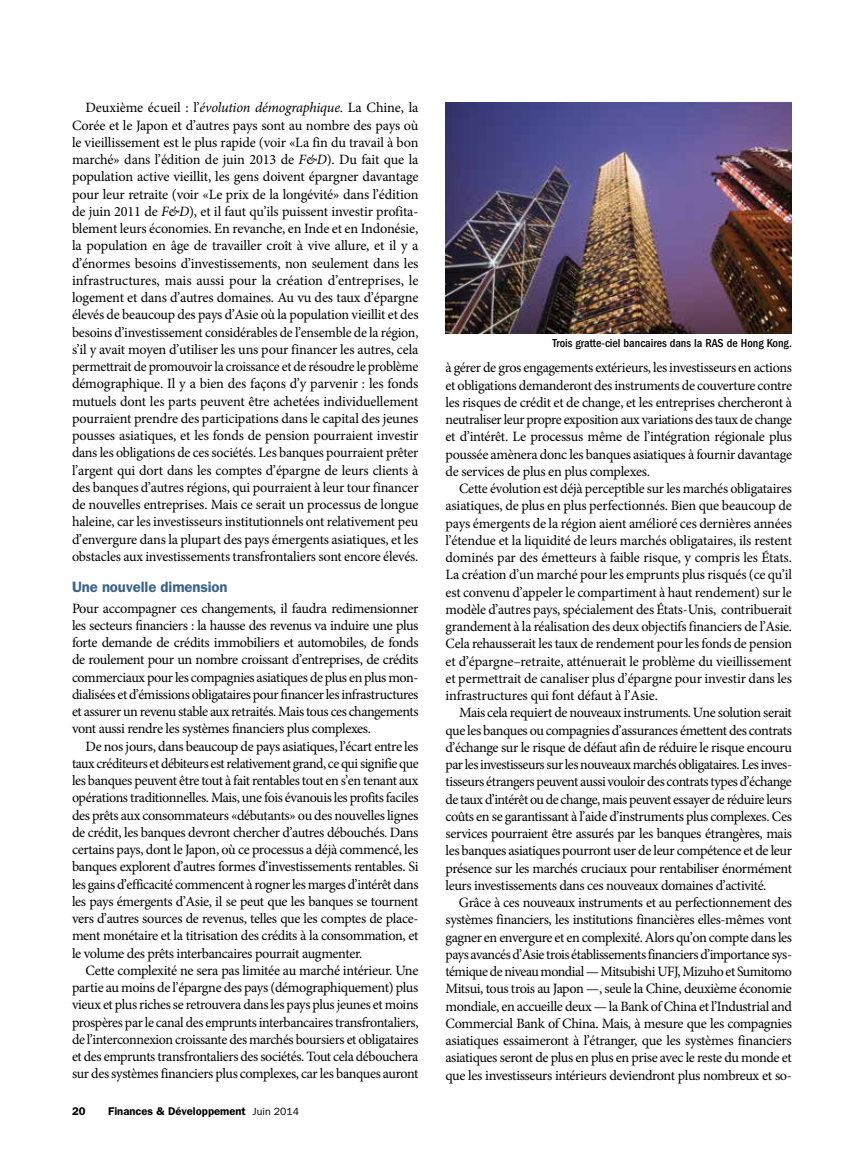
<style>
.page{position:relative;width:864px;height:1161px;background:#fff}
.page>*{position:absolute;margin:0;border:0;box-sizing:border-box;transform-origin:0 0}
.t1{font:600 15px "ITC Franklin Gothic Std";color:#3b618a}
.t2{font:14.25px/17.2px "Minion Pro";letter-spacing:-.025em;color:#000;text-align:justify}
.t3{font:500 condensed 12px "ITC Franklin Gothic Std";color:#000}
.t4{font:600 11.25px "ITC Franklin Gothic Std";color:#000}
.s1{font-style:italic}
.s2{font-weight:400;font-size:10.5px}
</style>
<div class="page">
<img style="left:446px;top:102px;width:346px;height:231px">
<p class="t2" style="left:72px;top:99px;width:348px;text-indent:14px">Deuxième écueil : l’<span class="s1">évolution démographique</span>. La Chine, la Corée et le Japon et d’autres pays sont au nombre des pays où le vieillissement est le plus rapide (voir «La fin du travail à bon marché» dans l’édition de juin 2013 de <span class="s1">F&amp;D</span>). Du fait que la population active vieillit, les gens doivent épargner davantage pour leur retraite (voir «Le prix de la longévité» dans l’édition de juin 2011 de <span class="s1">F&amp;D</span>), et il faut qu’ils puissent investir profita&shy;blement leurs économies. En revanche, en Inde et en Indonésie, la population en âge de travailler croît à vive allure, et il y a d’énormes besoins d’investissements, non seulement dans les infrastructures, mais aussi pour la création d’entreprises, le logement et dans d’autres domaines. Au vu des taux d’épargne élevés de beaucoup des pays d’Asie où la population vieillit et des besoins d’investissement considérables de l’ensemble de la région, s’il y avait moyen d’utiliser les uns pour financer les autres, cela permettrait de promouvoir la croissance et de résoudre le problème démographique. Il y a bien des façons d’y parvenir : les fonds mutuels dont les parts peuvent être achetées individuellement pourraient prendre des participations dans le capital des jeunes pousses asiatiques, et les fonds de pension pourraient investir dans les obligations de ces sociétés. Les banques pourraient prêter l’argent qui dort dans les comptes d’épargne de leurs clients à des banques d’autres régions, qui pourraient à leur tour financer de nouvelles entreprises. Mais ce serait un processus de longue haleine, car les investisseurs institutionnels ont relativement peu d’envergure dans la plupart des pays émergents asiatiques, et les obstacles aux investissements transfrontaliers sont encore élevés.</p>
<p class="t1" style="left:72px;top:578px;width:157px">Une nouvelle dimension</p>
<p class="t2" style="left:72px;top:600px;width:348px">Pour accompagner ces changements, il faudra redimensionner les secteurs financiers : la hausse des revenus va induire une plus forte demande de crédits immobiliers et automobiles, de fonds de roulement pour un nombre croissant d’entreprises, de crédits commerciaux pour les compagnies asiatiques de plus en plus mon&shy;dialisées et d’émissions obligataires pour financer les infrastructures et assurer un revenu stable aux retraités. Mais tous ces changements vont aussi rendre les systèmes financiers plus complexes.</p>
<p class="t2" style="left:72px;top:738px;width:348px;text-indent:13px">De nos jours, dans beaucoup de pays asiatiques, l’écart entre les taux créditeurs et débiteurs est relativement grand, ce qui signifie que les banques peuvent être tout à fait rentables tout en s’en tenant aux opérations traditionnelles. Mais, une fois évanouis les profits faciles des prêts aux consommateurs «débutants» ou des nouvelles lignes de crédit, les banques devront chercher d’autres débouchés. Dans certains pays, dont le Japon, où ce processus a déjà commencé, les banques explorent d’autres formes d’investissements rentables. Si les gains d’efficacité commencent à rogner les marges d’intérêt dans les pays émergents d’Asie, il se peut que les banques se tournent vers d’autres sources de revenus, telles que les comptes de place&shy;ment monétaire et la titrisation des crédits à la consommation, et le volume des prêts interbancaires pourrait augmenter.</p>
<p class="t2" style="left:72px;top:962px;width:348px;text-indent:13px">Cette complexité ne sera pas limitée au marché intérieur. Une partie au moins de l’épargne des pays (démographiquement) plus vieux et plus riches se retrouvera dans les pays plus jeunes et moins prospères par le canal des emprunts interbancaires transfrontaliers, de l’interconnexion croissante des marchés boursiers et obligataires et des emprunts transfrontaliers des sociétés. Tout cela débouchera sur des systèmes financiers plus complexes, car les banques auront</p>
<p class="t4" style="left:72px;top:1104px;width:15px">20</p>
<p class="t4" style="left:108px;top:1104px;width:193px">Finances &amp; Développement <span class="s2">Juin 2014</span></p>
<p class="t3" style="left:553px;top:336px;width:241px">Trois gratte-ciel bancaires dans la RAS de Hong Kong.</p>
<p class="t2" style="left:446px;top:359px;width:348px">à gérer de gros engagements extérieurs, les investisseurs en actions et obligations demanderont des instruments de couverture contre les risques de crédit et de change, et les entreprises chercheront à neutraliser leur propre exposition aux variations des taux de change et d’intérêt. Le processus même de l’intégration régionale plus poussée amènera donc les banques asiatiques à fournir davantage de services de plus en plus complexes.</p>
<p class="t2" style="left:446px;top:480px;width:348px;text-indent:14px">Cette évolution est déjà perceptible sur les marchés obligataires asiatiques, de plus en plus perfectionnés. Bien que beaucoup de pays émergents de la région aient amélioré ces dernières années l’étendue et la liquidité de leurs marchés obligataires, ils restent dominés par des émetteurs à faible risque, y compris les États.<br>La création d’un marché pour les emprunts plus risqués (ce qu’il est convenu d’appeler le compartiment à haut rendement) sur le modèle d’autres pays, spécialement des États-Unis, contribuerait grandement à la réalisation des deux objectifs financiers de l’Asie.<br>Cela rehausserait les taux de rendement pour les fonds de pension et d’épargne–retraite, atténuerait le problème du vieillissement et permettrait de canaliser plus d’épargne pour investir dans les infrastructures qui font défaut à l’Asie.</p>
<p class="t2" style="left:446px;top:704px;width:348px;text-indent:14px">Mais cela requiert de nouveaux instruments. Une solution serait que les banques ou compagnies d’assurances émettent des contrats d’échange sur le risque de défaut afin de réduire le risque encouru par les investisseurs sur les nouveaux marchés obligataires. Les inves&shy;tisseurs étrangers peuvent aussi vouloir des contrats types d’échange de taux d’intérêt ou de change, mais peuvent essayer de réduire leurs coûts en se garantissant à l’aide d’instruments plus complexes. Ces services pourraient être assurés par les banques étrangères, mais les banques asiatiques pourront user de leur compétence et de leur présence sur les marchés cruciaux pour rentabiliser énormément leurs investissements dans ces nouveaux domaines d’activité.</p>
<p class="t2" style="left:446px;top:894px;width:348px;text-indent:13px">Grâce à ces nouveaux instruments et au perfectionnement des systèmes financiers, les institutions financières elles-mêmes vont gagner en envergure et en complexité. Alors qu’on compte dans les pays avancés d’Asie trois établissements financiers d’importance sys&shy;témique de niveau mondial — Mitsubishi UFJ, Mizuho et Sumitomo Mitsui, tous trois au Japon —, seule la Chine, deuxième économie mondiale, en accueille deux — la Bank of China et l’Industrial and Commercial Bank of China. Mais, à mesure que les compagnies asiatiques essaimeront à l’étranger, que les systèmes financiers asiatiques seront de plus en plus en prise avec le reste du monde et que les investisseurs intérieurs deviendront plus nombreux et so-</p>
</div>
